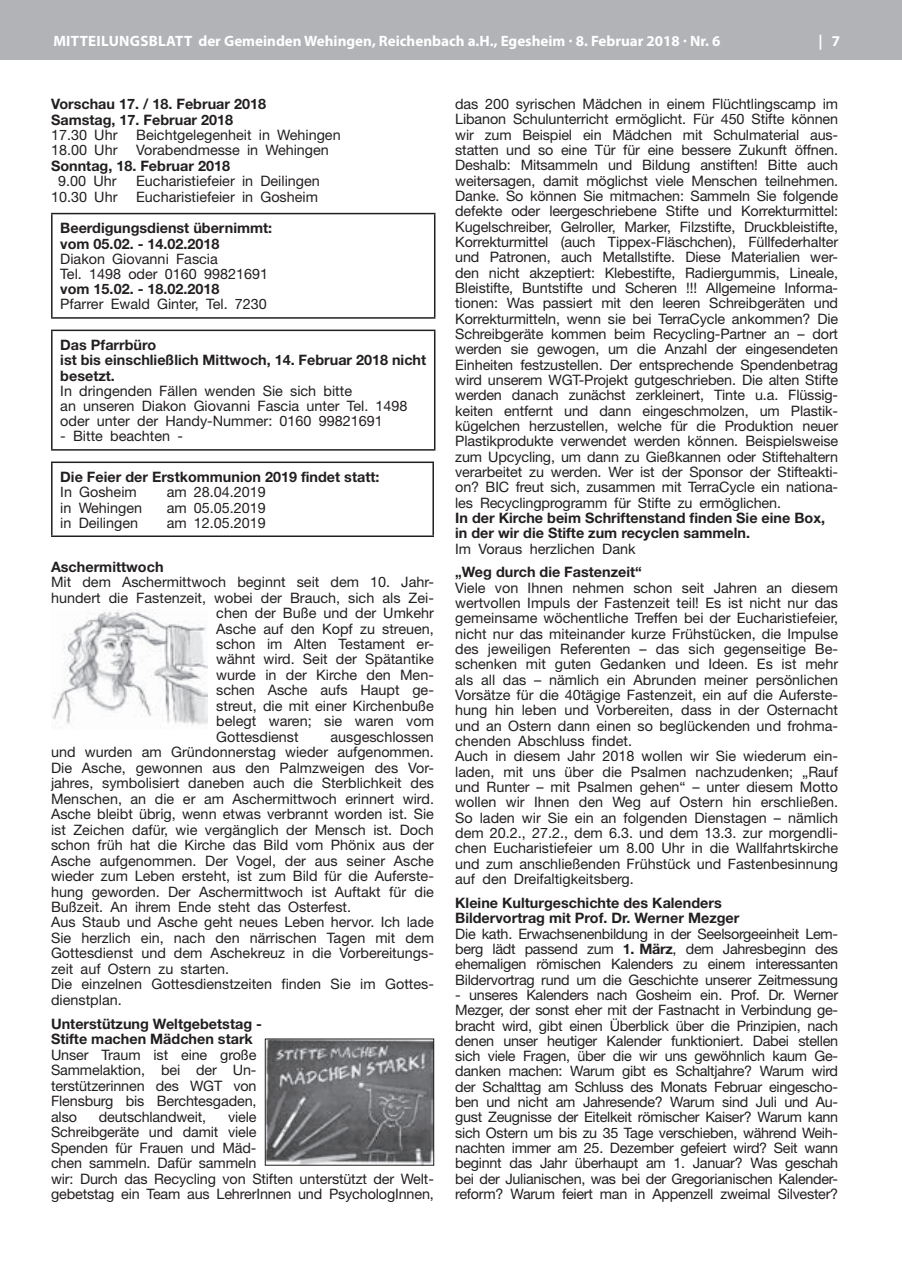
<style>
.page{position:relative;width:902px;height:1280px;background:#fff}
.page>*{position:absolute;margin:0;border:0;box-sizing:border-box;transform-origin:0 0}
.t1{font:700 15px "Myriad Pro";color:#fff}
.t2{font:14.4px/15.3px "Helvetica Neue";color:#231f20}
.t3{font:700 14.4px/15.1px "Helvetica Neue";color:#231f20}
.s1{font-weight:700}
</style>
<div class="page">
<div style="left:0;top:0;width:901px;height:60px;background:#b2b3b7"></div>
<hr style="left:51px;top:213px;width:384px;height:1px;background:#231f20">
<hr style="left:51px;top:214px;width:2px;height:103px;background:#231f20">
<hr style="left:434px;top:214px;width:1px;height:103px;background:#231f20">
<hr style="left:51px;top:317px;width:384px;height:2px;background:#231f20">
<hr style="left:51px;top:330px;width:384px;height:1px;background:#231f20">
<hr style="left:51px;top:331px;width:2px;height:118px;background:#231f20">
<hr style="left:434px;top:331px;width:1px;height:118px;background:#231f20">
<hr style="left:51px;top:449px;width:384px;height:2px;background:#231f20">
<hr style="left:51px;top:461px;width:383px;height:2px;background:#231f20">
<hr style="left:51px;top:463px;width:2px;height:72px;background:#231f20">
<hr style="left:432px;top:463px;width:2px;height:72px;background:#231f20">
<hr style="left:51px;top:535px;width:383px;height:2px;background:#231f20">
<img style="left:52px;top:610px;width:156px;height:118px">
<img style="left:267px;top:1041px;width:165px;height:122px">
<div style="left:265px;top:1039px;width:169px;height:126px;border:1px solid #231f20"></div>
<p class="t1" style="left:53px;top:31px;width:668px">MITTEILUNGSBLATT der Gemeinden Wehingen, Reichenbach a.H., Egesheim · 8. Februar 2018 · Nr. 6</p>
<p class="t1" style="left:818px;top:31px;width:23px">| 7</p>
<p class="t3" style="left:51px;top:96px;width:216px">Vorschau 17. / 18. Februar 2018<br>Samstag, 17. Februar 2018</p>
<p class="t2" style="left:51px;top:127px;width:68px">17.30 Uhr</p>
<p class="t2" style="left:136px;top:127px;width:206px">Beichtgelegenheit in Wehingen</p>
<p class="t2" style="left:51px;top:142px;width:68px">18.00 Uhr</p>
<p class="t2" style="left:136px;top:142px;width:194px">Vorabendmesse in Wehingen</p>
<p class="t3" style="left:51px;top:158px;width:180px">Sonntag, 18. Februar 2018</p>
<p class="t2" style="left:58px;top:173px;width:60px">9.00 Uhr</p>
<p class="t2" style="left:136px;top:173px;width:185px">Eucharistiefeier in Deilingen</p>
<p class="t2" style="left:51px;top:189px;width:68px">10.30 Uhr</p>
<p class="t2" style="left:136px;top:189px;width:183px">Eucharistiefeier in Gosheim</p>
<p class="t3" style="left:60px;top:220px;width:213px">Beerdigungsdienst übernimmt: vom 05.02. - 14.02.2018</p>
<p class="t2" style="left:60px;top:251px;width:209px">Diakon Giovanni Fascia<br>Tel. 1498 oder 0160 99821691</p>
<p class="t3" style="left:60px;top:281px;width:161px">vom 15.02. - 18.02.2018</p>
<p class="t2" style="left:60px;top:296px;width:208px">Pfarrer Ewald Ginter, Tel. 7230</p>
<p class="t3" style="left:60px;top:337px;width:367px">Das Pfarrbüro<br>ist bis einschließlich Mittwoch, 14. Februar 2018 nicht besetzt.</p>
<p class="t2" style="left:60px;top:383px;width:349px">In dringenden Fällen wenden Sie sich bitte<br>an unseren Diakon Giovanni Fascia unter Tel. 1498 oder unter der Handy-Nummer: 0160 99821691</p>
<p class="t2" style="left:60px;top:428px;width:124px">- Bitte beachten -</p>
<p class="t3" style="left:60px;top:469px;width:320px">Die Feier der Erstkommunion 2019 findet statt:</p>
<p class="t2" style="left:60px;top:484px;width:78px">In Gosheim</p>
<p class="t2" style="left:167px;top:484px;width:101px">am 28.04.2019</p>
<p class="t2" style="left:60px;top:500px;width:83px">in Wehingen</p>
<p class="t2" style="left:167px;top:500px;width:101px">am 05.05.2019</p>
<p class="t2" style="left:60px;top:515px;width:79px">in Deilingen</p>
<p class="t2" style="left:167px;top:515px;width:101px">am 12.05.2019</p>
<p class="t3" style="left:51px;top:559px;width:114px">Aschermittwoch</p>
<p class="t2" style="left:51px;top:574px;width:384px">Mit dem Aschermittwoch beginnt seit dem 10. Jahr-</p>
<p class="t2" style="left:51px;top:589px;width:384px">hundert die Fastenzeit, wobei der Brauch, sich als Zei-</p>
<p class="t2" style="left:216px;top:605px;width:219px">chen der Buße und der Umkehr</p>
<p class="t2" style="left:216px;top:620px;width:219px">Asche auf den Kopf zu streuen,</p>
<p class="t2" style="left:216px;top:636px;width:219px">schon im Alten Testament er-</p>
<p class="t2" style="left:216px;top:651px;width:219px">wähnt wird. Seit der Spätantike</p>
<p class="t2" style="left:216px;top:667px;width:219px">wurde in der Kirche den Men-</p>
<p class="t2" style="left:216px;top:682px;width:219px">schen Asche aufs Haupt ge-</p>
<p class="t2" style="left:216px;top:698px;width:219px">streut, die mit einer Kirchenbuße</p>
<p class="t2" style="left:216px;top:713px;width:219px">belegt waren; sie waren vom</p>
<p class="t2" style="left:216px;top:729px;width:84px">Gottesdienst</p>
<p class="t2" style="left:51px;top:729px;width:384px;text-indent:279px">ausgeschlossen und wurden am Gründonnerstag wieder aufgenommen.<br>Die Asche, gewonnen aus den Palmzweigen des Vor&shy;jahres, symbolisiert daneben auch die Sterblichkeit des Menschen, an die er am Aschermittwoch erinnert wird.<br>Asche bleibt übrig, wenn etwas verbrannt worden ist. Sie ist Zeichen dafür, wie vergänglich der Mensch ist. Doch schon früh hat die Kirche das Bild vom Phönix aus der Asche aufgenommen. Der Vogel, der aus seiner Asche wieder zum Leben ersteht, ist zum Bild für die Auferste&shy;hung geworden. Der Aschermittwoch ist Auftakt für die Bußzeit. An ihrem Ende steht das Osterfest.<br>Aus Staub und Asche geht neues Leben hervor. Ich lade Sie herzlich ein, nach den närrischen Tagen mit dem Gottesdienst und dem Aschekreuz in die Vorbereitungs&shy;zeit auf Ostern zu starten.<br>Die einzelnen Gottesdienstzeiten finden Sie im Gottes&shy;dienstplan.</p>
<p class="t3" style="left:51px;top:1016px;width:212px">Unterstützung Weltgebetstag -<br>Stifte machen Mädchen stark</p>
<p class="t2" style="left:51px;top:1047px;width:207px;text-align:justify">Unser Traum ist eine große Sammelaktion, bei der Un&shy;terstützerinnen des WGT von Flensburg bis Berchtesgaden, also</p>
<p class="t2" style="left:51px;top:1109px;width:384px;text-indent:177px">viele<br>Schreibgeräte und damit viele<br>Spenden für Frauen und Mäd-<br>chen sammeln. Dafür sammeln<br>wir: Durch das Recycling von Stiften unterstützt der Welt&shy;gebetstag ein Team aus LehrerInnen und PsychologInnen,</p>
<p class="t2" style="left:99px;top:1109px;width:109px">deutschlandweit,</p>
<p class="t2" style="left:455px;top:96px;width:384px;text-align:justify">das 200 syrischen Mädchen in einem Flüchtlingscamp im Libanon Schulunterricht ermöglicht. Für 450 Stifte können wir zum Beispiel ein Mädchen mit Schulmaterial aus&shy;statten und so eine Tür für eine bessere Zukunft öffnen.<br>Deshalb: Mitsammeln und Bildung anstiften! Bitte auch weitersagen, damit möglichst viele Menschen teilnehmen.<br>Danke. So können Sie mitmachen: Sammeln Sie folgende defekte oder leergeschriebene Stifte und Korrekturmittel:<br>Kugelschreiber, Gelroller, Marker, Filzstifte, Druckbleistifte, Korrekturmittel (auch Tippex-Fläschchen), Füllfederhalter und Patronen, auch Metallstifte. Diese Materialien wer&shy;den nicht akzeptiert: Klebestifte, Radiergummis, Lineale, Bleistifte, Buntstifte und Scheren !!! Allgemeine Informa&shy;tionen: Was passiert mit den leeren Schreibgeräten und Korrekturmitteln, wenn sie bei TerraCycle ankommen? Die Schreibgeräte kommen beim Recycling-Partner an – dort werden sie gewogen, um die Anzahl der eingesendeten Einheiten festzustellen. Der entsprechende Spendenbetrag wird unserem WGT-Projekt gutgeschrieben. Die alten Stifte werden danach zunächst zerkleinert, Tinte u.a. Flüssig&shy;keiten entfernt und dann eingeschmolzen, um Plastik&shy;kügelchen herzustellen, welche für die Produktion neuer Plastikprodukte verwendet werden können. Beispielsweise zum Upcycling, um dann zu Gießkannen oder Stiftehaltern verarbeitet zu werden. Wer ist der Sponsor der Stifteakti&shy;on? BIC freut sich, zusammen mit TerraCycle ein nationa&shy;les Recyclingprogramm für Stifte zu ermöglichen.</p>
<p class="t3" style="left:455px;top:510px;width:371px">In der Kirche beim Schriftenstand finden Sie eine Box, in der wir die Stifte zum recyclen sammeln.</p>
<p class="t2" style="left:455px;top:541px;width:182px">Im Voraus herzlichen Dank</p>
<p class="t3" style="left:455px;top:564px;width:188px">„Weg durch die Fastenzeit“</p>
<p class="t2" style="left:455px;top:580px;width:384px">Viele von Ihnen nehmen schon seit Jahren an diesem wertvollen Impuls der Fastenzeit teil! Es ist nicht nur das gemeinsame wöchentliche Treffen bei der Eucharistiefeier, nicht nur das miteinander kurze Frühstücken, die Impulse des jeweiligen Referenten – das sich gegenseitige Be&shy;schenken mit guten Gedanken und Ideen. Es ist mehr als all das – nämlich ein Abrunden meiner persönlichen Vorsätze für die 40tägige Fastenzeit, ein auf die Auferste&shy;hung hin leben und Vorbereiten, dass in der Osternacht und an Ostern dann einen so beglückenden und frohma&shy;chenden Abschluss findet.<br>Auch in diesem Jahr 2018 wollen wir Sie wiederum ein&shy;laden, mit uns über die Psalmen nachzudenken; „Rauf und Runter – mit Psalmen gehen“ – unter diesem Motto wollen wir Ihnen den Weg auf Ostern hin erschließen.<br>So laden wir Sie ein an folgenden Dienstagen – nämlich dem 20.2., 27.2., dem 6.3. und dem 13.3. zur morgendli&shy;chen Eucharistiefeier um 8.00 Uhr in die Wallfahrtskirche und zum anschließenden Frühstück und Fastenbesinnung auf den Dreifaltigkeitsberg.</p>
<p class="t3" style="left:455px;top:895px;width:286px">Kleine Kulturgeschichte des Kalenders<br>Bildervortrag mit Prof. Dr. Werner Mezger</p>
<p class="t2" style="left:455px;top:925px;width:384px;text-align:justify">Die kath. Erwachsenenbildung in der Seelsorgeeinheit Lem&shy;berg lädt passend zum <span class="s1">1. März</span>, dem Jahresbeginn des ehemaligen römischen Kalenders zu einem interessanten Bildervortrag rund um die Geschichte unserer Zeitmessung</p>
<p class="t2" style="left:455px;top:987px;width:384px;text-align:justify">- unseres Kalenders nach Gosheim ein. Prof. Dr. Werner Mezger, der sonst eher mit der Fastnacht in Verbindung ge&shy;bracht wird, gibt einen Überblick über die Prinzipien, nach denen unser heutiger Kalender funktioniert. Dabei stellen sich viele Fragen, über die wir uns gewöhnlich kaum Ge&shy;danken machen: Warum gibt es Schaltjahre? Warum wird der Schalttag am Schluss des Monats Februar eingescho&shy;ben und nicht am Jahresende? Warum sind Juli und Au&shy;gust Zeugnisse der Eitelkeit römischer Kaiser? Warum kann sich Ostern um bis zu 35 Tage verschieben, während Weih&shy;nachten immer am 25. Dezember gefeiert wird? Seit wann beginnt das Jahr überhaupt am 1. Januar? Was geschah bei der Julianischen, was bei der Gregorianischen Kalender&shy;reform? Warum feiert man in Appenzell zweimal Silvester?</p>
</div>
